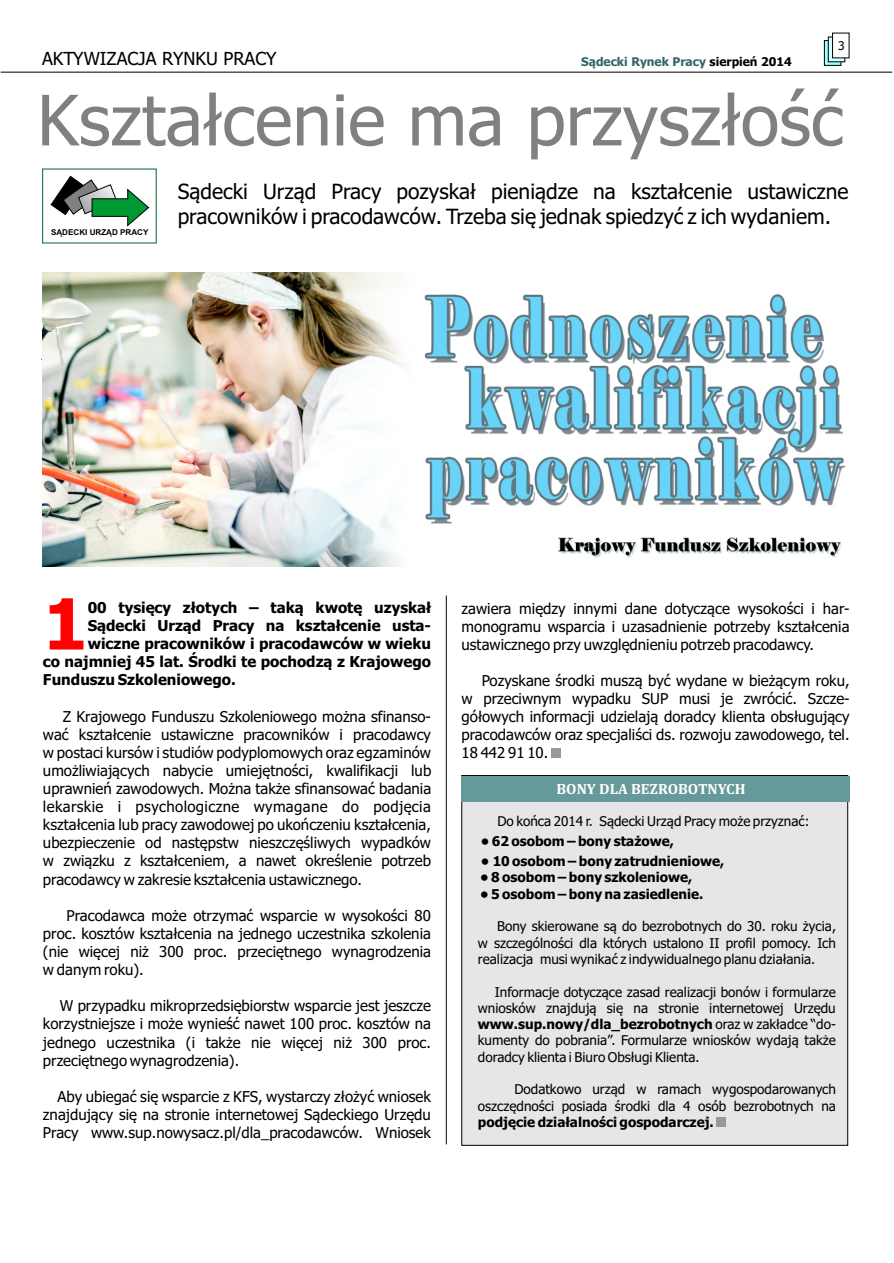
<style>
.page{position:relative;width:894px;height:1263px;background:#fff}
.page>*{position:absolute;margin:0;border:0;box-sizing:border-box;transform-origin:0 0}
.t1{font:700 70.2px "Tahoma";color:#f00}
.t2{font:69.6px "Tahoma";color:#808080}
.t3{font:21px/25.3px "Tahoma";color:#000}
.t4{font:18px "Tahoma";color:#000}
.t5{font:15px/18.1px "Tahoma";color:#000;text-align:justify}
.t6{font:700 15px/18.1px "Tahoma";color:#000}
.t7{font:700 15px "Cambria";color:#fff}
.t8{font:13.5px/16.4px "Tahoma";color:#000;text-align:justify}
.t9{font:700 13.5px "Tahoma";color:#000}
.t10{font:700 12px "Tahoma";color:#366}
.t11{font:12px "Tahoma";color:#000}
.t12{font:700 8.1px "Arial";color:#000}
.s1{color:#000}
.s2{font-weight:700}
</style>
<div class="page">
<hr style="left:446px;top:596px;width:1px;height:548px;background:#000">
<hr style="left:41px;top:359px;width:390px;height:1px;background:#000">
<svg style="left:51px;top:176px;width:98px;height:50px"></svg>
<svg style="left:824px;top:40px;width:17px;height:26px"></svg>
<svg style="left:828px;top:37px;width:17px;height:25px"></svg>
<div style="left:832px;top:33px;width:17px;height:25px;background:#fff;border:1px solid #000"></div>
<hr style="left:1px;top:72px;width:891px;height:1px;background:#000">
<img style="left:42px;top:272px;width:804px;height:294px">
<div style="left:551px;top:748px;width:10px;height:10px;background:#999"></div>
<div style="left:462px;top:775px;width:386px;height:370px;background:#e6e6e6;border:1px solid #000"></div>
<div style="left:461px;top:776px;width:388px;height:26px;background:#699"></div>
<div style="left:716px;top:1117px;width:10px;height:10px;background:#999"></div>
<p class="t4" style="left:42px;top:51px;width:236px">AKTYWIZACJA RYNKU PRACY</p>
<p class="t10" style="left:581px;top:57px;width:212px">S¹decki Rynek Pracy <span class="s1">sierpieñ 2014</span></p>
<p class="t11" style="left:838px;top:41px;width:8px">3</p>
<h2 class="t2" style="left:37px;top:92px;width:808px">Kszta³cenie ma przysz³oœæ</h2>
<h3 class="t3" style="left:178px;top:180px;width:672px">S¹decki Urz¹d Pracy pozyska³ pieni¹dze na kszta³cenie ustawiczne pracowników i pracodawców. Trzeba siê jednak spiedzyæ z ich wydaniem.</h3>
<p class="t12" style="left:51px;top:229px;width:99px">S¥DECKI URZ¥D PRACY</p>
<h1 class="t1" style="left:43px;top:596px;width:46px">1</h1>
<p class="t6" style="left:88px;top:600px;width:345px">00 tysiêcy z³otych – tak¹ kwotê uzyska³</p>
<p class="t5" style="left:462px;top:600px;width:390px">zawiera miêdzy innymi dane dotycz¹ce wysokoœci i har-</p>
<p class="t6" style="left:88px;top:618px;width:345px">S¹decki Urz¹d Pracy na kszta³cenie usta-</p>
<p class="t5" style="left:462px;top:618px;width:390px">monogramu wsparcia i uzasadnienie potrzeby kszta³cenia</p>
<p class="t6" style="left:88px;top:636px;width:345px">wiczne pracowników i pracodawców w wieku</p>
<p class="t5" style="left:462px;top:636px;width:354px">ustawicznego przy uwzglêdnieniu potrzeb pracodawcy.</p>
<p class="t6" style="left:43px;top:654px;width:390px">co najmniej 45 lat. Œrodki te pochodz¹ z Krajowego<br>Funduszu Szkoleniowego.</p>
<p class="t5" style="left:462px;top:673px;width:390px;text-align:right">Pozyskane œrodki musz¹ byæ wydane w bie¿¹cym roku,<br>w przeciwnym wypadku SUP musi je zwróciæ. Szcze-</p>
<p class="t5" style="left:63px;top:708px;width:370px">Z Krajowego Funduszu Szkoleniowego mo¿na sfinanso-</p>
<p class="t5" style="left:462px;top:709px;width:390px">gó³owych informacji udzielaj¹ doradcy klienta obs³uguj¹cy</p>
<p class="t5" style="left:43px;top:726px;width:390px">waæ kszta³cenie ustawiczne pracowników i pracodawcy</p>
<p class="t5" style="left:462px;top:727px;width:390px">pracodawców oraz specjaliœci ds. rozwoju zawodowego, tel.</p>
<p class="t5" style="left:43px;top:745px;width:390px">w postaci kursów i studiów podyplomowych oraz egzaminów</p>
<p class="t5" style="left:462px;top:745px;width:88px">18 442 91 10.</p>
<p class="t5" style="left:43px;top:763px;width:390px">umo¿liwiaj¹cych nabycie umiejêtnoœci, kwalifikacji lub uprawnieñ zawodowych. Mo¿na tak¿e sfinansowaæ badania lekarskie i psychologiczne wymagane do podjêcia kszta³cenia lub pracy zawodowej po ukoñczeniu kszta³cenia, ubezpieczenie od nastêpstw nieszczêœliwych wypadków w zwi¹zku z kszta³ceniem, a nawet okreœlenie potrzeb pracodawcy w zakresie kszta³cenia ustawicznego.</p>
<p class="t5" style="left:43px;top:908px;width:390px;text-indent:24px">Pracodawca mo¿e otrzymaæ wsparcie w wysokoœci 80 proc. kosztów kszta³cenia na jednego uczestnika szkolenia (nie wiêcej ni¿ 300 proc. przeciêtnego wynagrodzenia w danym roku).</p>
<p class="t5" style="left:43px;top:998px;width:390px;text-indent:17px">W przypadku mikroprzedsiêbiorstw wsparcie jest jeszcze korzystniejsze i mo¿e wynieœæ nawet 100 proc. kosztów na jednego uczestnika (i tak¿e nie wiêcej ni¿ 300 proc. przeciêtnego wynagrodzenia).</p>
<p class="t5" style="left:43px;top:1089px;width:389px;text-indent:14px">Aby ubiegaæ siê wsparcie z KFS, wystarczy z³o¿yæ wniosek znajduj¹cy siê na stronie internetowej S¹deckiego Urzêdu Pracy www.sup.nowysacz.pl/dla_pracodawców. Wniosek</p>
<p class="t7" style="left:557px;top:782px;width:191px">BONY DLA BEZROBOTNYCH</p>
<p class="t8" style="left:497px;top:814px;width:314px">Do koñca 2014 r. S¹decki Urz¹d Pracy mo¿e przyznaæ:</p>
<p class="t9" style="left:481px;top:836px;width:195px">• 62 osobom – bony sta¿owe,</p>
<p class="t9" style="left:481px;top:856px;width:245px">• 10 osobom – bony zatrudnieniowe,</p>
<p class="t9" style="left:480px;top:872px;width:214px">• 8 osobom – bony szkoleniowe,</p>
<p class="t9" style="left:480px;top:888px;width:225px">• 5 osobom – bony na zasiedlenie.</p>
<p class="t8" style="left:478px;top:919px;width:360px;text-indent:19px">Bony skierowane s¹ do bezrobotnych do 30. roku ¿ycia, w szczególnoœci dla których ustalono II profil pomocy. Ich realizacja musi wynikaæ z indywidualnego planu dzia³ania.</p>
<p class="t8" style="left:478px;top:985px;width:360px;text-indent:17px">Informacje dotycz¹ce zasad realizacji bonów i formularze wniosków znajduj¹ siê na stronie internetowej Urzêdu <span class="s2">www.sup.nowy/dla_bezrobotnych</span> oraz w zak³adce “do&shy;kumenty do pobrania”. Formularze wniosków wydaj¹ tak¿e doradcy klienta i Biuro Obs³ugi Klienta.</p>
<p class="t8" style="left:478px;top:1082px;width:360px;text-align:right">Dodatkowo urz¹d w ramach wygospodarowanych oszczêdnoœci posiada œrodki dla 4 osób bezrobotnych na</p>
<p class="t9" style="left:478px;top:1117px;width:237px">podjêcie dzia³alnoœci gospodarczej.</p>
</div>
